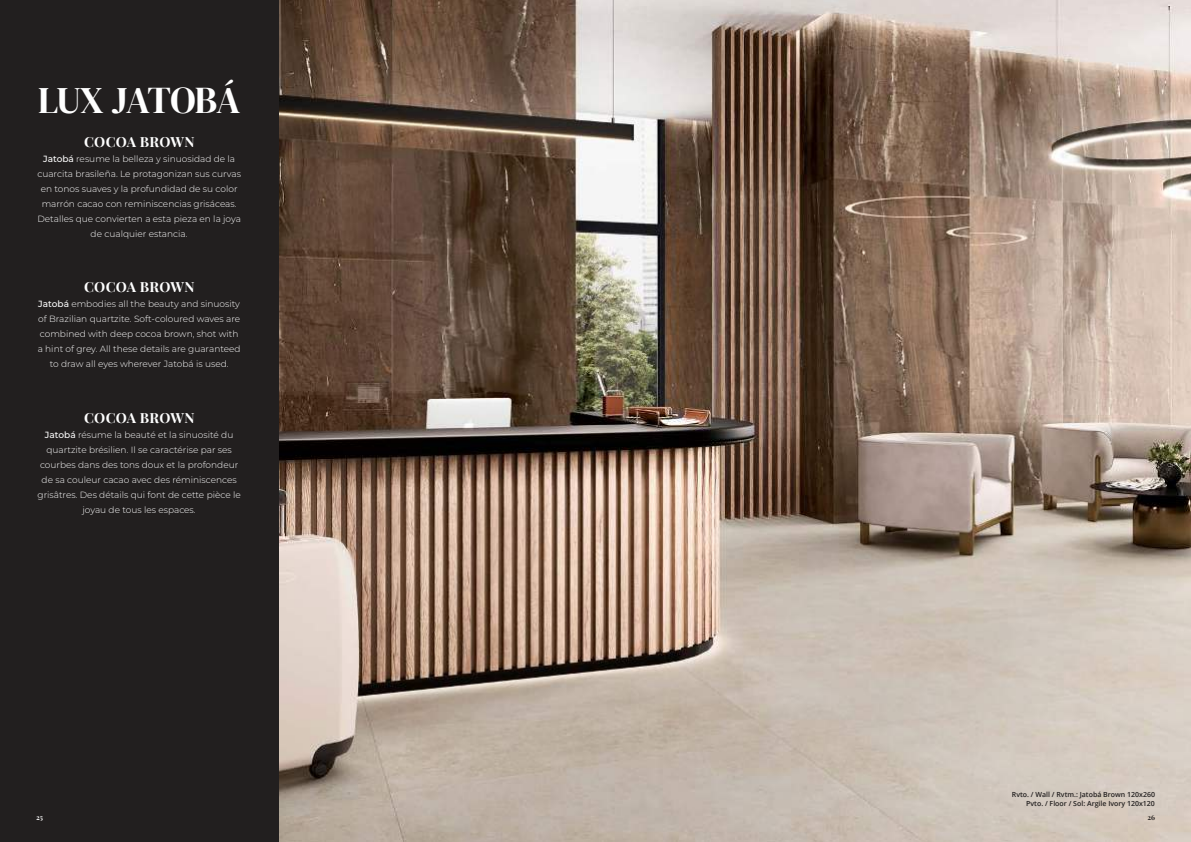
<style>
.page{position:relative;width:1191px;height:842px;background:#221f1f}
.page>*{position:absolute;margin:0;border:0;box-sizing:border-box;transform-origin:0 0}
.t1{font:37.5px "DM Serif Display";letter-spacing:-.035em;color:#fff}
.t2{font:700 14px "Playfair Display";letter-spacing:.02em;color:#fff}
.t3{font:300 9px/15px "Montserrat";color:#fff;text-align:center}
.t4{font:600 7px/9px "Open Sans";color:#221f1f;text-align:right}
.t5{font:700 7px "Playfair Display";color:#fff}
.t6{font:700 7px "Playfair Display";color:#221f1f}
.s1{font-weight:500}
</style>
<div class="page">
<img style="left:279px;top:0;width:912px;height:842px">
<h1 class="t1" style="left:38px;top:78px;width:204px">LUX JATOBÁ</h1>
<h2 class="t2" style="left:84px;top:136px;width:112px">COCOA BROWN</h2>
<p class="t3" style="left:37px;top:152px;width:205px"><span class="s1">Jatobá</span> resume la belleza y sinuosidad de la cuarcita brasileña. Le protagonizan sus curvas en tonos suaves y la profundidad de su color marrón cacao con reminiscencias grisáceas.<br>Detalles que convierten a esta pieza en la joya de cualquier estancia.</p>
<h2 class="t2" style="left:84px;top:281px;width:112px">COCOA BROWN</h2>
<p class="t3" style="left:38px;top:297px;width:204px"><span class="s1">Jatobá</span> embodies all the beauty and sinuosity of Brazilian quartzite. Soft-coloured waves are combined with deep cocoa brown, shot with a hint of grey. All these details are guaranteed to draw all eyes wherever Jatobá is used.</p>
<h2 class="t2" style="left:84px;top:411px;width:112px">COCOA BROWN</h2>
<p class="t3" style="left:38px;top:428px;width:205px"><span class="s1">Jatobá</span> résume la beauté et la sinuosité du quartzite brésilien. Il se caractérise par ses courbes dans des tons doux et la profondeur de sa couleur cacao avec des réminiscences grisâtres. Des détails qui font de cette pièce le joyau de tous les espaces.</p>
<p class="t4" style="left:1012px;top:791px;width:144px">Rvto. / Wall / Rvtm.: Jatobá Brown 120x260<br>Pvto. / Floor / Sol: Argile Ivory 120x120</p>
<p class="t5" style="left:36px;top:814px;width:8px">25</p>
<p class="t6" style="left:1147px;top:814px;width:9px">26</p>
</div>
